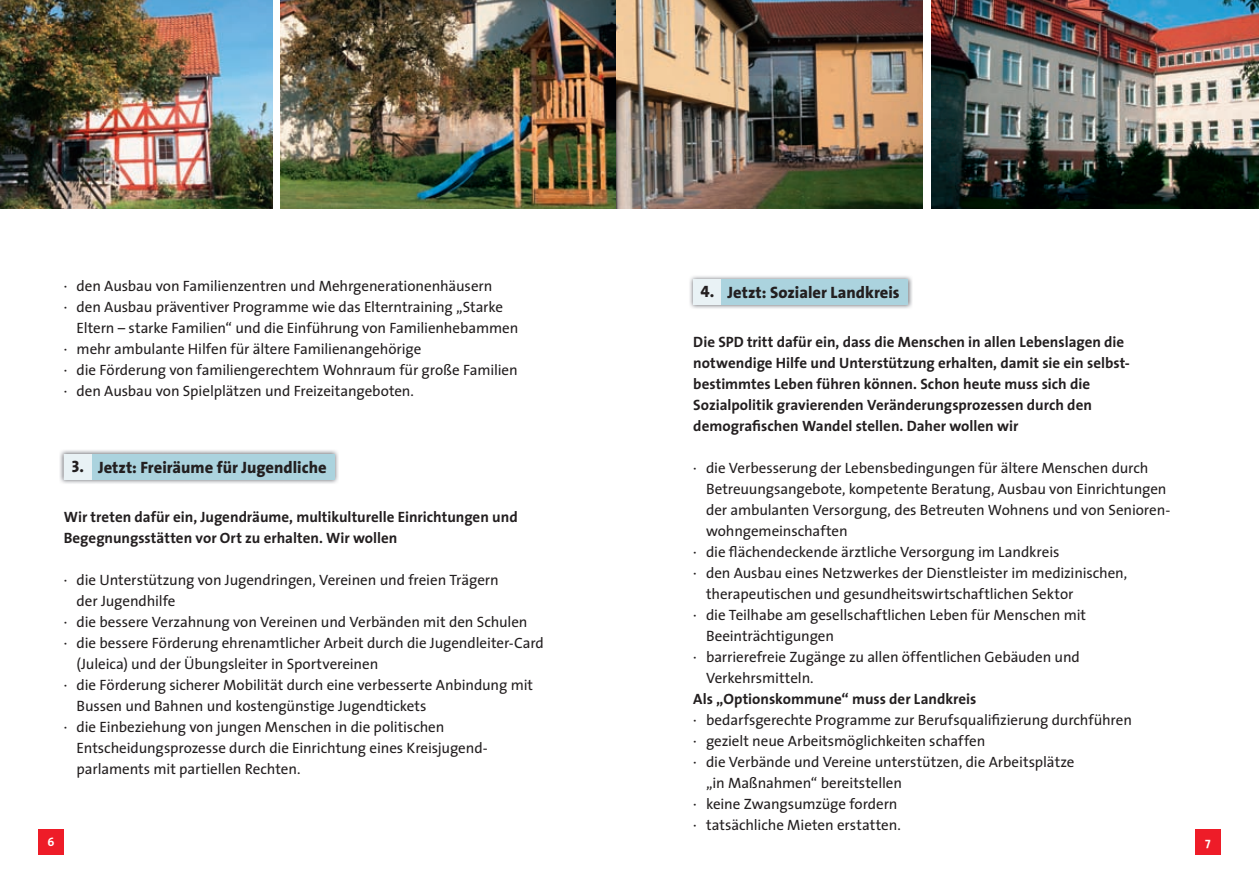
<style>
.page{position:relative;width:1259px;height:893px;background:#fff}
.page>*{position:absolute;margin:0;border:0;box-sizing:border-box;transform-origin:0 0}
.t1{font:800 16.5px "The Sans";color:#231f20}
.t2{font:15px "The Sans";letter-spacing:-.005em;color:#231f20}
.t3{font:700 15px/21px "The Sans";color:#231f20}
.t4{font:700 12px "The Sans";color:#fff}
.s1{font-family:"The Sans Extra Bold Caps";font-weight:400}
</style>
<div class="page">
<div style="left:38px;top:829px;width:26px;height:26px;background:#ee1c28"></div>
<div style="left:1195px;top:829px;width:25px;height:26px;background:#ee1c28"></div>
<img style="left:60px;top:450px;width:278px;height:34px">
<div style="left:64px;top:454px;width:270px;height:26px;background:#abd3de"></div>
<div style="left:64px;top:454px;width:27px;height:26px;background:#e9f2f5"></div>
<img style="left:281px;top:0;width:336px;height:208px">
<img style="left:0;top:0;width:272px;height:208px">
<img style="left:690px;top:276px;width:222px;height:33px">
<div style="left:693px;top:279px;width:215px;height:26px;background:#abd3de"></div>
<div style="left:693px;top:279px;width:28px;height:26px;background:#e9f2f5"></div>
<img style="left:931px;top:0;width:328px;height:208px">
<img style="left:617px;top:0;width:306px;height:208px">
<p class="t2" style="left:64px;top:276px;width:430px">· den Ausbau von Familienzentren und Mehrgenerationenhäusern</p>
<p class="t2" style="left:64px;top:297px;width:441px">· den Ausbau präventiver Programme wie das Elterntraining „Starke</p>
<p class="t2" style="left:77px;top:318px;width:443px">Eltern – starke Familien“ und die Einführung von Familienhebammen</p>
<p class="t2" style="left:64px;top:339px;width:359px">· mehr ambulante Hilfen für ältere Familienangehörige</p>
<p class="t2" style="left:64px;top:360px;width:455px">· die Förderung von familiengerechtem Wohnraum für große Familien</p>
<p class="t2" style="left:64px;top:381px;width:352px">· den Ausbau von Spielplätzen und Freizeitangeboten.</p>
<p class="t1" style="left:72px;top:457px;width:256px"><span class="s1">3.</span> Jetzt: Freiräume für Jugendliche</p>
<p class="t3" style="left:64px;top:506px;width:455px">Wir treten dafür ein, Jugendräume, multikulturelle Einrichtungen und<br>Begegnungsstätten vor Ort zu erhalten. Wir wollen</p>
<p class="t2" style="left:64px;top:570px;width:436px">· die Unterstützung von Jugendringen, Vereinen und freien Trägern</p>
<p class="t2" style="left:77px;top:591px;width:101px">der Jugendhilfe</p>
<p class="t2" style="left:64px;top:612px;width:465px">· die bessere Verzahnung von Vereinen und Verbänden mit den Schulen</p>
<p class="t2" style="left:64px;top:633px;width:481px">· die bessere Förderung ehrenamtlicher Arbeit durch die Jugendleiter-Card</p>
<p class="t2" style="left:77px;top:654px;width:303px">(Juleica) und der Übungsleiter in Sportvereinen</p>
<p class="t2" style="left:64px;top:675px;width:471px">· die Förderung sicherer Mobilität durch eine verbesserte Anbindung mit</p>
<p class="t2" style="left:77px;top:696px;width:351px">Bussen und Bahnen und kostengünstige Jugendtickets</p>
<p class="t2" style="left:64px;top:717px;width:382px">· die Einbeziehung von jungen Menschen in die politischen</p>
<p class="t2" style="left:77px;top:738px;width:413px">Entscheidungsprozesse durch die Einrichtung eines Kreisjugend-</p>
<p class="t2" style="left:77px;top:759px;width:225px">parlaments mit partiellen Rechten.</p>
<p class="t1" style="left:700px;top:282px;width:201px"><span class="s1">4.</span> Jetzt: Sozialer Landkreis</p>
<p class="t3" style="left:693px;top:331px;width:438px">Die SPD tritt dafür ein, dass die Menschen in allen Lebenslagen die notwendige Hilfe und Unterstützung erhalten, damit sie ein selbst&shy;bestimmtes Leben führen können. Schon heute muss sich die Sozialpolitik gravierenden Veränderungsprozessen durch den demografischen Wandel stellen. Daher wollen wir</p>
<p class="t2" style="left:693px;top:458px;width:457px">· die Verbesserung der Lebensbedingungen für ältere Menschen durch</p>
<p class="t2" style="left:706px;top:479px;width:462px">Betreuungsangebote, kompetente Beratung, Ausbau von Einrichtungen</p>
<p class="t2" style="left:706px;top:500px;width:466px">der ambulanten Versorgung, des Betreuten Wohnens und von Senioren-</p>
<p class="t2" style="left:706px;top:521px;width:143px">wohngemeinschaften</p>
<p class="t2" style="left:693px;top:542px;width:368px">· die flächendeckende ärztliche Versorgung im Landkreis</p>
<p class="t2" style="left:693px;top:563px;width:435px">· den Ausbau eines Netzwerkes der Dienstleister im medizinischen,</p>
<p class="t2" style="left:706px;top:584px;width:369px">therapeutischen und gesundheitswirtschaftlichen Sektor</p>
<p class="t2" style="left:693px;top:605px;width:394px">· die Teilhabe am gesellschaftlichen Leben für Menschen mit</p>
<p class="t2" style="left:706px;top:626px;width:129px">Beeinträchtigungen</p>
<p class="t2" style="left:693px;top:647px;width:388px">· barrierefreie Zugänge zu allen öffentlichen Gebäuden und</p>
<p class="t2" style="left:706px;top:668px;width:109px">Verkehrsmitteln.</p>
<p class="t3" style="left:693px;top:688px;width:285px">Als „Optionskommune“ muss der Landkreis</p>
<p class="t2" style="left:693px;top:710px;width:440px">· bedarfsgerechte Programme zur Berufsqualifizierung durchführen</p>
<p class="t2" style="left:693px;top:731px;width:294px">· gezielt neue Arbeitsmöglichkeiten schaffen</p>
<p class="t2" style="left:693px;top:752px;width:383px">· die Verbände und Vereine unterstützen, die Arbeitsplätze</p>
<p class="t2" style="left:706px;top:773px;width:198px">„in Maßnahmen“ bereitstellen</p>
<p class="t2" style="left:693px;top:794px;width:206px">· keine Zwangsumzüge fordern</p>
<p class="t2" style="left:693px;top:815px;width:209px">· tatsächliche Mieten erstatten.</p>
<p class="t4" style="left:48px;top:835px;width:8px">6</p>
<p class="t4" style="left:1205px;top:835px;width:7px">7</p>
</div>
